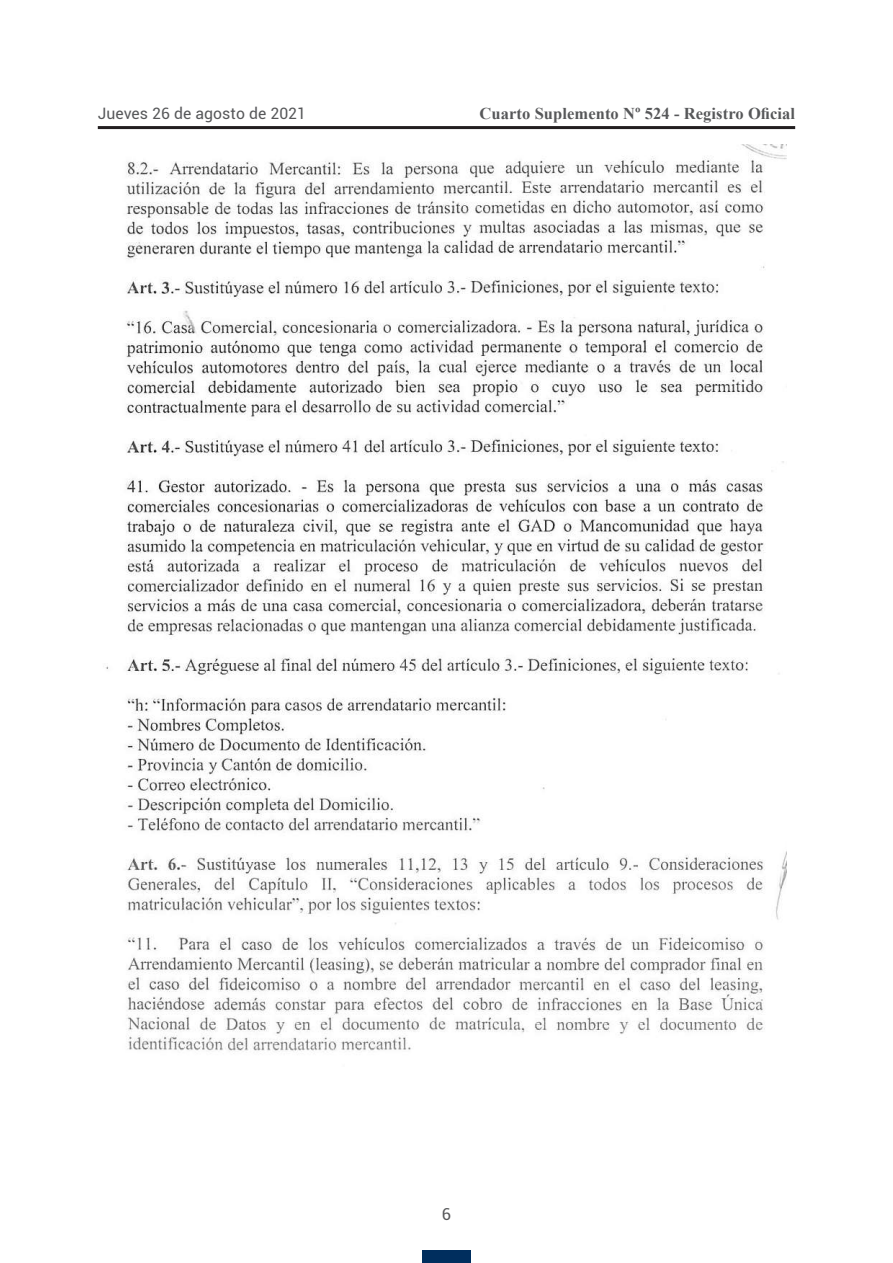
<style>
.page{position:relative;width:893px;height:1263px;background:#fff}
.page>*{position:absolute;margin:0;border:0;box-sizing:border-box;transform-origin:0 0}
.t1{font:700 16.5px "Times New Roman";letter-spacing:.005em;color:#57585a}
.t2{font:16.5px "Roboto";color:#57585a}
.t3{font:15.75px "Roboto";letter-spacing:.005em;color:#57585a}
</style>
<div class="page">
<hr style="left:98px;top:126px;width:697px;height:3px;background:#231f20">
<div style="left:422px;top:1250px;width:49px;height:13px;background:#002e5e"></div>
<img style="left:106px;top:145px;width:681px;height:907px">
<p class="t3" style="left:98px;top:102px;width:210px">Jueves 26 de agosto de 2021</p>
<p class="t1" style="left:480px;top:102px;width:317px">Cuarto Suplemento Nº 524 - Registro Oficial</p>
<p class="t2" style="left:442px;top:1203px;width:11px">6</p>
</div>
